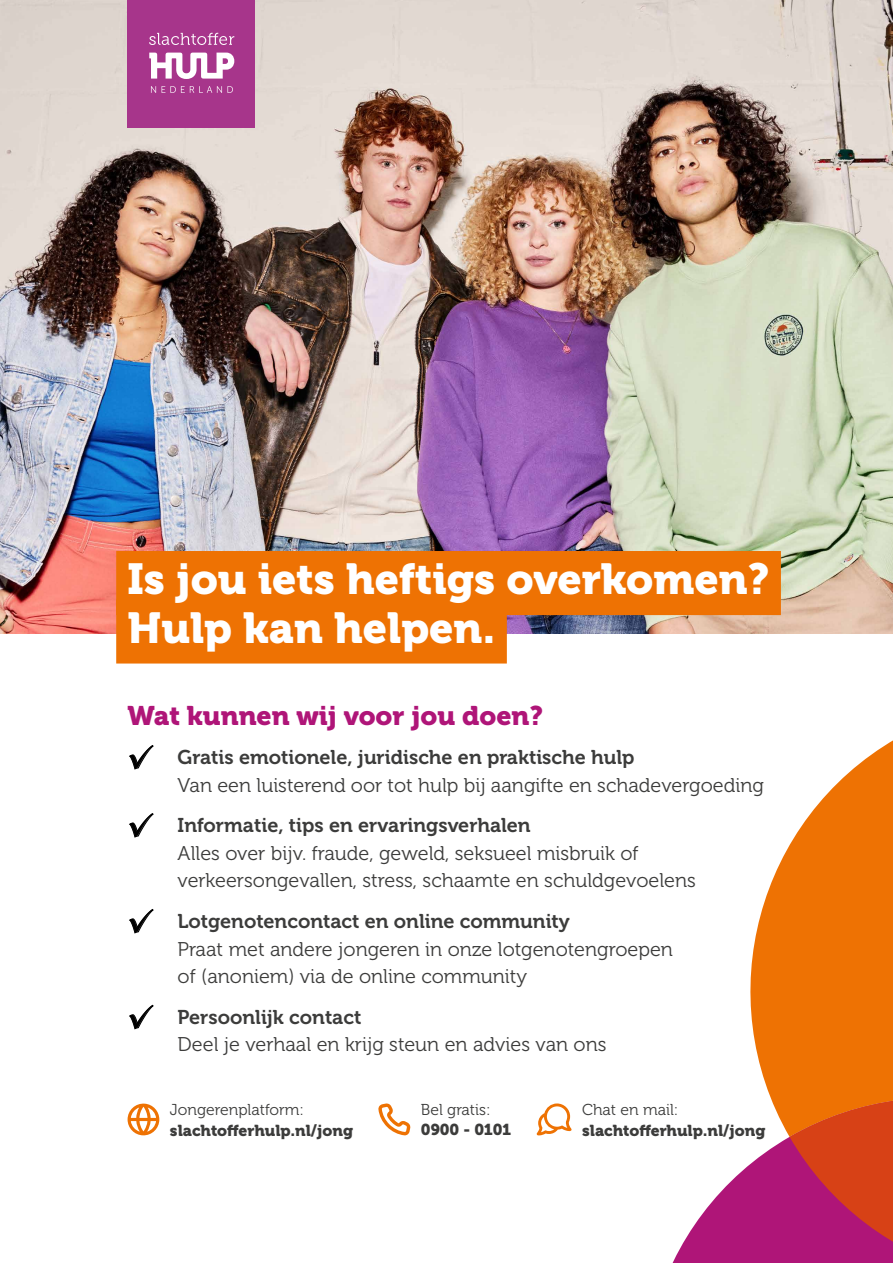
<style>
.page{position:relative;width:893px;height:1263px;background:#fff}
.page>*{position:absolute;margin:0;border:0;box-sizing:border-box;transform-origin:0 0}
.t1{font:43.05px/48.4px "Museo 900";color:#fff}
.t2{font:26.7px "Museo 900";color:#af1578}
.t3{font:19.88px/27.8px "Museo 300";color:#3c3c3b}
.t4{font:19.88px "Museo 700";color:#3c3c3b}
.t5{font:15.75px "Museo 900";color:#3c3c3b}
.t6{font:15.75px "Museo 300";color:#3c3c3b}
.s1{font-family:"PF Grand Gothik";font-size:33.75px;color:#000}
</style>
<div class="page">
<svg style="left:672px;top:1205px;width:117px;height:58px;fill:#af1578"></svg>
<svg style="left:709px;top:740px;width:184px;height:503px"></svg>
<svg style="left:789px;top:1056px;width:104px;height:207px;background:#d0412f"></svg>
<img style="left:0;top:0;width:893px;height:634px">
<div style="left:116px;top:551px;width:665px;height:64px;background:#ee7203"></div>
<div style="left:116px;top:599px;width:391px;height:64px;background:#ee7203"></div>
<svg style="left:128px;top:1103px;width:31px;height:32px"></svg>
<svg style="left:378px;top:1103px;width:32px;height:32px"></svg>
<svg style="left:537px;top:1103px;width:34px;height:32px"></svg>
<div style="left:128px;top:0;width:127px;height:128px;background:#a7358b"></div>
<svg style="left:149px;top:33px;width:85px;height:12px"></svg>
<svg style="left:149px;top:53px;width:85px;height:26px"></svg>
<svg style="left:151px;top:86px;width:5px;height:7px"></svg>
<svg style="left:162px;top:86px;width:71px;height:7px"></svg>
<h1 class="t1" style="left:128px;top:555px;width:643px">Is jou iets heftigs overkomen?<br>Hulp kan helpen.</h1>
<h2 class="t2" style="left:128px;top:701px;width:417px">Wat kunnen wij voor jou doen?</h2>
<p class="t4" style="left:128px;top:746px;width:509px"><span class="s1">✓</span> Gratis emotionele, juridische en praktische hulp</p>
<p class="t3" style="left:178px;top:771px;width:588px">Van een luisterend oor tot hulp bij aangifte en schadevergoeding</p>
<p class="t4" style="left:128px;top:814px;width:405px"><span class="s1">✓</span> Informatie, tips en ervaringsverhalen</p>
<p class="t3" style="left:178px;top:839px;width:520px">Alles over bijv. fraude, geweld, seksueel misbruik of verkeersongevallen, stress, schaamte en schuldgevoelens</p>
<p class="t4" style="left:128px;top:910px;width:444px"><span class="s1">✓</span> Lotgenotencontact en online community</p>
<p class="t3" style="left:178px;top:935px;width:497px">Praat met andere jongeren in onze lotgenotengroepen of (anoniem) via de online community</p>
<p class="t4" style="left:128px;top:1006px;width:235px"><span class="s1">✓</span> Persoonlijk contact</p>
<p class="t3" style="left:178px;top:1031px;width:430px">Deel je verhaal en krijg steun en advies van ons</p>
<p class="t6" style="left:170px;top:1101px;width:136px">Jongerenplatform:</p>
<p class="t5" style="left:170px;top:1121px;width:185px">slachtofferhulp.nl/jong</p>
<p class="t6" style="left:421px;top:1101px;width:71px">Bel gratis:</p>
<p class="t5" style="left:421px;top:1121px;width:92px">0900 - 0101</p>
<p class="t6" style="left:582px;top:1101px;width:98px">Chat en mail:</p>
<p class="t5" style="left:582px;top:1121px;width:185px">slachtofferhulp.nl/jong</p>
</div>
